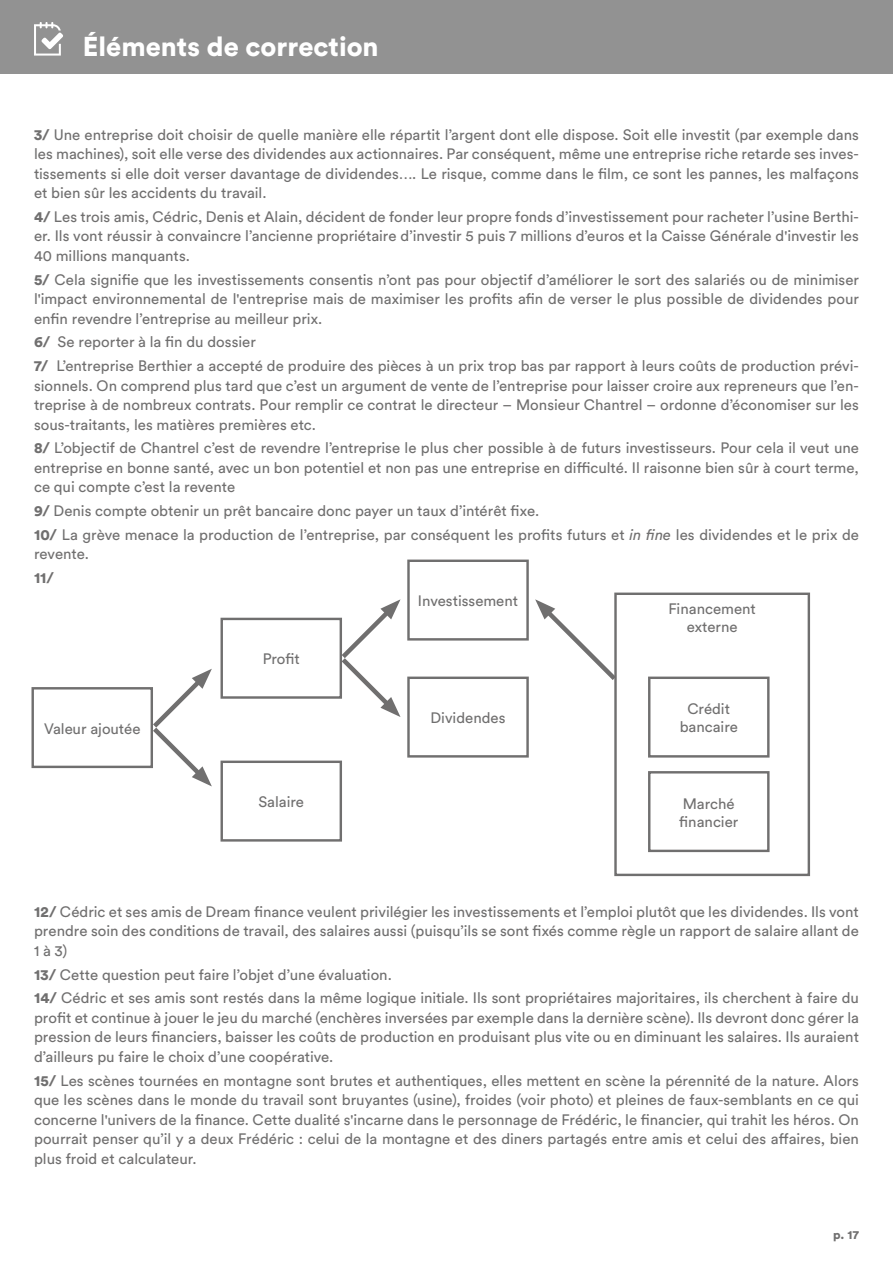
<style>
.page{position:relative;width:893px;height:1263px;background:#fff}
.page>*{position:absolute;margin:0;border:0;box-sizing:border-box;transform-origin:0 0}
.t1{font:27px "Circular Std Black";color:#fff}
.t2{font:15px/19.5px "Circular Std Book";color:#706f6f;text-align:justify}
.t3{font:15px "Circular Std Black";color:#706f6f}
.t4{font:12px "Circular Std Black";color:#706f6f}
.s1{font-family:"Circular Std Black"}
.s2{font-family:"Circular Std Book Italic"}
</style>
<div class="page">
<div style="left:0;top:0;width:893px;height:74px;background:#929292"></div>
<svg style="left:34px;top:22px;width:29px;height:34px"></svg>
<div style="left:31px;top:687px;width:122px;height:81px;border:2px solid #706f6f"></div>
<div style="left:220px;top:618px;width:122px;height:81px;border:2px solid #706f6f"></div>
<div style="left:220px;top:760px;width:122px;height:82px;border:2px solid #706f6f"></div>
<div style="left:407px;top:559px;width:122px;height:82px;border:2px solid #706f6f"></div>
<div style="left:407px;top:676px;width:122px;height:82px;border:2px solid #706f6f"></div>
<div style="left:614px;top:592px;width:196px;height:284px;border:2px solid #706f6f"></div>
<div style="left:648px;top:676px;width:122px;height:82px;border:2px solid #706f6f"></div>
<div style="left:648px;top:771px;width:122px;height:81px;border:2px solid #706f6f"></div>
<svg style="left:148px;top:669px;width:64px;height:117px"></svg>
<svg style="left:337px;top:599px;width:64px;height:118px"></svg>
<svg style="left:535px;top:599px;width:82px;height:86px"></svg>
<h1 class="t1" style="left:83px;top:29px;width:297px">Éléments de correction</h1>
<p class="t2" style="left:34px;top:124px;width:826px"><span class="s1">3/</span> Une entreprise doit choisir de quelle manière elle répartit l’argent dont elle dispose. Soit elle investit (par exemple dans les machines), soit elle verse des dividendes aux actionnaires. Par conséquent, même une entreprise riche retarde ses inves&shy;tissements si elle doit verser davantage de dividendes…. Le risque, comme dans le film, ce sont les pannes, les malfaçons et bien sûr les accidents du travail.</p>
<p class="t2" style="left:34px;top:207px;width:826px"><span class="s1">4/</span> Les trois amis, Cédric, Denis et Alain, décident de fonder leur propre fonds d’investissement pour racheter l’usine Berthi&shy;er. Ils vont réussir à convaincre l’ancienne propriétaire d’investir 5 puis 7 millions d’euros et la Caisse Générale d'investir les 40 millions manquants.</p>
<p class="t2" style="left:34px;top:269px;width:827px"><span class="s1">5/</span> Cela signifie que les investissements consentis n’ont pas pour objectif d’améliorer le sort des salariés ou de minimiser l'impact environnemental de l'entreprise mais de maximiser les profits afin de verser le plus possible de dividendes pour enfin revendre l’entreprise au meilleur prix.</p>
<p class="t2" style="left:34px;top:330px;width:826px;line-height:23.7px"><span class="s1">6/</span> Se reporter à la fin du dossier<br><span class="s1">7/</span> L’entreprise Berthier a accepté de produire des pièces à un prix trop bas par rapport à leurs coûts de production prévi-</p>
<p class="t2" style="left:34px;top:375px;width:826px">sionnels. On comprend plus tard que c’est un argument de vente de l’entreprise pour laisser croire aux repreneurs que l’en&shy;treprise à de nombreux contrats. Pour remplir ce contrat le directeur – Monsieur Chantrel – ordonne d’économiser sur les sous-traitants, les matières premières etc.</p>
<p class="t2" style="left:34px;top:438px;width:826px"><span class="s1">8/</span> L’objectif de Chantrel c’est de revendre l’entreprise le plus cher possible à de futurs investisseurs. Pour cela il veut une entreprise en bonne santé, avec un bon potentiel et non pas une entreprise en difficulté. Il raisonne bien sûr à court terme, ce qui compte c’est la revente</p>
<p class="t2" style="left:34px;top:499px;width:826px;line-height:23.7px"><span class="s1">9/</span> Denis compte obtenir un prêt bancaire donc payer un taux d’intérêt fixe.<br><span class="s1">10/</span> La grève menace la production de l’entreprise, par conséquent les profits futurs et <span class="s2">in fine</span> les dividendes et le prix de</p>
<p class="t2" style="left:34px;top:544px;width:56px">revente.</p>
<p class="t3" style="left:34px;top:568px;width:21px">11/</p>
<p class="t2" style="left:44px;top:718px;width:98px">Valeur ajoutée</p>
<p class="t2" style="left:263px;top:649px;width:39px">Profit</p>
<p class="t2" style="left:258px;top:792px;width:47px">Salaire</p>
<p class="t2" style="left:418px;top:591px;width:102px">Investissement</p>
<p class="t2" style="left:430px;top:708px;width:77px">Dividendes</p>
<p class="t2" style="left:668px;top:600px;width:89px;line-height:18px;text-align:center">Financement externe</p>
<p class="t2" style="left:680px;top:700px;width:60px;line-height:18px;text-align:center">Crédit bancaire</p>
<p class="t2" style="left:679px;top:794px;width:61px;line-height:18px">Marché financier</p>
<p class="t2" style="left:34px;top:901px;width:826px"><span class="s1">12/</span> Cédric et ses amis de Dream finance veulent privilégier les investissements et l’emploi plutôt que les dividendes. Ils vont prendre soin des conditions de travail, des salaires aussi (puisqu’ils se sont fixés comme règle un rapport de salaire allant de 1 à 3)</p>
<p class="t2" style="left:34px;top:962px;width:826px;line-height:23.7px"><span class="s1">13/</span> Cette question peut faire l’objet d’une évaluation.<br><span class="s1">14/</span> Cédric et ses amis sont restés dans la même logique initiale. Ils sont propriétaires majoritaires, ils cherchent à faire du</p>
<p class="t2" style="left:34px;top:1007px;width:826px">profit et continue à jouer le jeu du marché (enchères inversées par exemple dans la dernière scène). Ils devront donc gérer la pression de leurs financiers, baisser les coûts de production en produisant plus vite ou en diminuant les salaires. Ils auraient d’ailleurs pu faire le choix d’une coopérative.</p>
<p class="t2" style="left:34px;top:1070px;width:826px"><span class="s1">15/</span> Les scènes tournées en montagne sont brutes et authentiques, elles mettent en scène la pérennité de la nature. Alors que les scènes dans le monde du travail sont bruyantes (usine), froides (voir photo) et pleines de faux-semblants en ce qui concerne l'univers de la finance. Cette dualité s'incarne dans le personnage de Frédéric, le financier, qui trahit les héros. On pourrait penser qu’il y a deux Frédéric : celui de la montagne et des diners partagés entre amis et celui des affaires, bien plus froid et calculateur.</p>
<p class="t4" style="left:833px;top:1226px;width:27px">p. 17</p>
</div>
